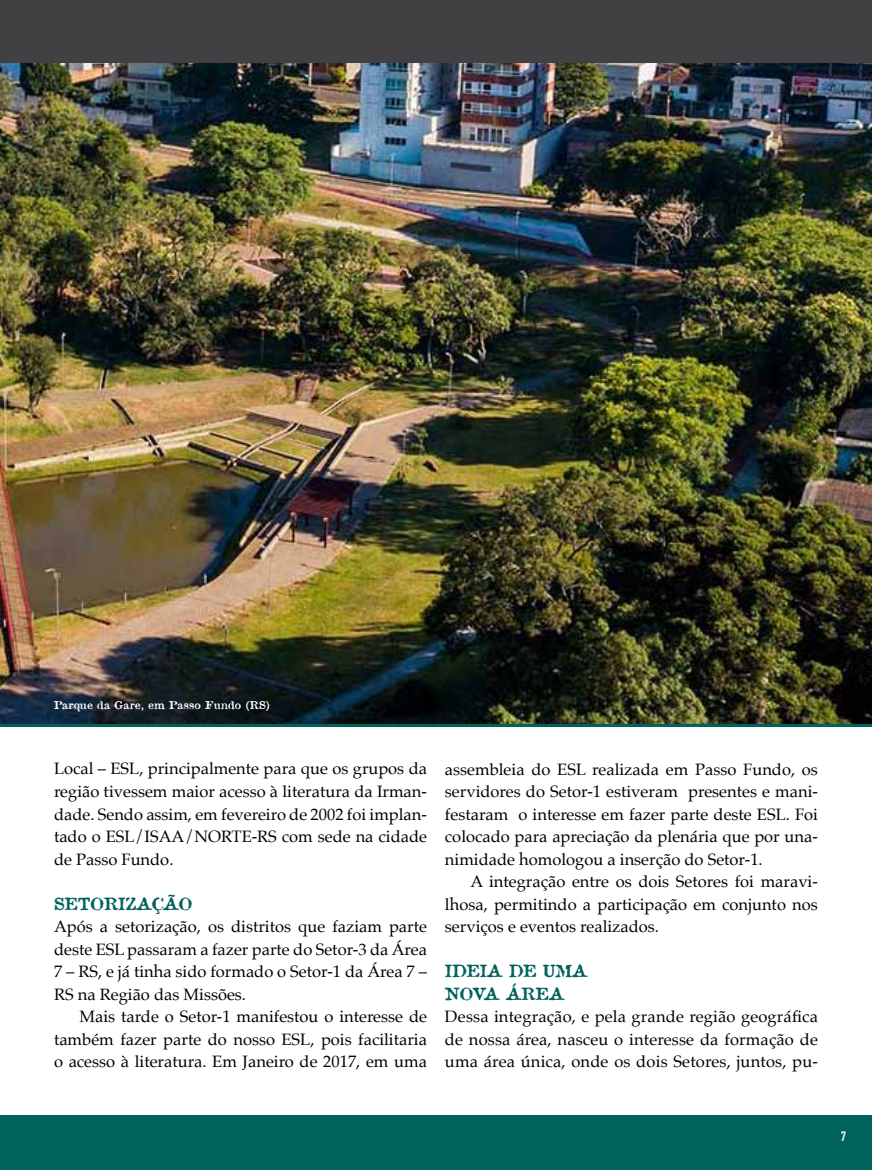
<style>
.page{position:relative;width:872px;height:1170px;background:#fff}
.page>*{position:absolute;margin:0;border:0;box-sizing:border-box;transform-origin:0 0}
.t1{font:16.5px/22.5px "Palatino";color:#000;text-align:justify}
.t2{font:16.5px/22.5px "Attic";color:#00635b}
.t3{font:13.5px "DIN Engschrift Std";color:#fff}
.t4{font:10.5px "Attic";letter-spacing:.03em;color:#fff}
</style>
<div class="page">
<img style="left:0;top:63px;width:872px;height:660px">
<div style="left:0;top:1115px;width:872px;height:54px;background:#00635b"></div>
<div style="left:0;top:0;width:872px;height:63px;background:#414042"></div>
<hr style="left:0;top:723px;width:872px;height:3px;background:#00635b">
<p class="t4" style="left:54px;top:697px;width:218px">Parque da Gare, em Passo Fundo (RS)</p>
<p class="t1" style="left:54px;top:757px;width:374px">Local – ESL, principalmente para que os grupos da região tivessem maior acesso à literatura da Irman&shy;dade. Sendo assim, em fevereiro de 2002 foi implan&shy;tado o ESL/ISAA/NORTE-RS com sede na cidade de Passo Fundo.</p>
<p class="t2" style="left:54px;top:891px;width:140px">SETORIZAÇÃO</p>
<p class="t1" style="left:54px;top:915px;width:374px">Após a setorização, os distritos que faziam parte deste ESL passaram a fazer parte do Setor-3 da Área 7 – RS, e já tinha sido formado o Setor-1 da Área 7 – RS na Região das Missões.</p>
<p class="t1" style="left:54px;top:1005px;width:374px;text-indent:26px">Mais tarde o Setor-1 manifestou o interesse de também fazer parte do nosso ESL, pois facilitaria o acesso à literatura. Em Janeiro de 2017, em uma</p>
<p class="t1" style="left:445px;top:757px;width:374px">assembleia do ESL realizada em Passo Fundo, os servidores do Setor-1 estiveram presentes e mani&shy;festaram o interesse em fazer parte deste ESL. Foi colocado para apreciação da plenária que por una&shy;nimidade homologou a inserção do Setor-1.</p>
<p class="t1" style="left:445px;top:870px;width:374px;text-indent:26px">A integração entre os dois Setores foi maravi&shy;lhosa, permitindo a participação em conjunto nos serviços e eventos realizados.</p>
<p class="t2" style="left:445px;top:959px;width:144px">IDEIA DE UMA<br>NOVA ÁREA</p>
<p class="t1" style="left:445px;top:1005px;width:374px">Dessa integração, e pela grande região geográfica de nossa área, nasceu o interesse da formação de uma área única, onde os dois Setores, juntos, pu-</p>
<p class="t3" style="left:841px;top:1128px;width:7px">7</p>
</div>
